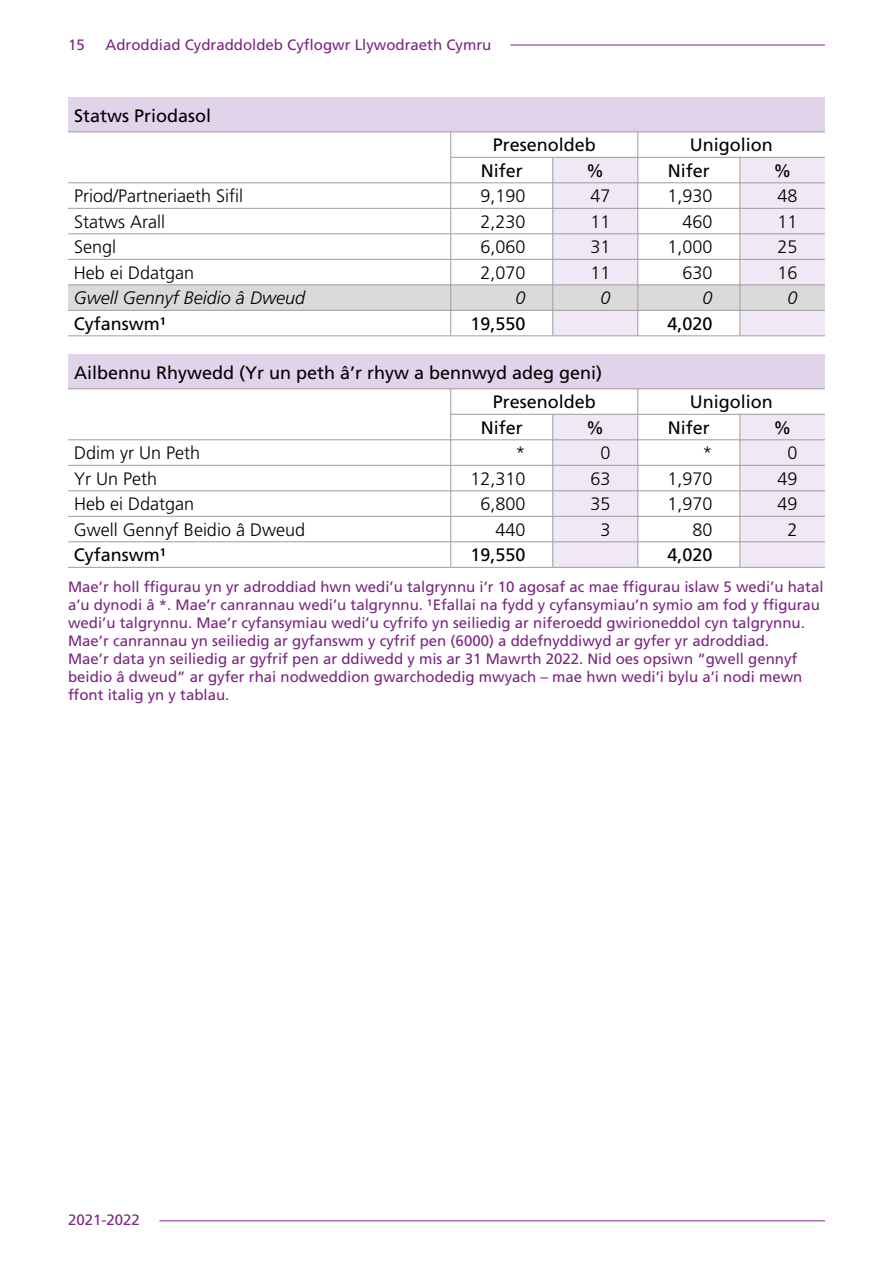
<style>
.page{position:relative;width:893px;height:1263px;background:#fff}
.page>*{position:absolute;margin:0;border:0;box-sizing:border-box;transform-origin:0 0}
.Table_Text{font:300 18px "Frutiger LT Std";color:#000}
.Table_Right_Aligned{font:300 18px "Frutiger LT Std";color:#000}
.Table_Text_Centred{font:18px "Frutiger LT Std";color:#000}
.Table_Heading{font:18px "Frutiger LT Std";color:#000}
.Table_Text-2{font:italic 300 18px "Frutiger LT Std";color:#000}
.Table_Right_Aligned-2{font:18px "Frutiger LT Std";color:#000}
.Table_Text-3{font:18px "Frutiger LT Std";color:#000}
.Table_Right_Aligned-3{font:italic 300 18px "Frutiger LT Std";color:#000}
.Disclaimer{font:15px/18px "Frutiger LT Std";color:#7c2582}
</style>
<div class="page">
<hr style="left:159px;top:1220px;width:666px;height:1px;background:#7c2582">
<hr style="left:510px;top:45px;width:315px;height:1px;background:#7c2582">
<div style="left:68px;top:98px;width:757px;height:34px;background:#e1d3e9"></div>
<hr style="left:68px;top:336px;width:383px;height:1px;background:#9d9d9c">
<hr style="left:451px;top:336px;width:102px;height:1px;background:#9d9d9c">
<hr style="left:553px;top:336px;width:85px;height:1px;background:#9d9d9c">
<hr style="left:638px;top:336px;width:102px;height:1px;background:#9d9d9c">
<hr style="left:740px;top:336px;width:85px;height:1px;background:#9d9d9c">
<svg style="left:68px;top:132px;width:757px;height:204px"></svg>
<div style="left:68px;top:355px;width:757px;height:34px;background:#e1d3e9"></div>
<hr style="left:68px;top:389px;width:383px;height:1px;background:#9d9d9c">
<hr style="left:451px;top:389px;width:102px;height:1px;background:#9d9d9c">
<hr style="left:451px;top:414px;width:102px;height:1px;background:#9d9d9c">
<hr style="left:68px;top:440px;width:383px;height:1px;background:#9d9d9c">
<hr style="left:451px;top:440px;width:102px;height:1px;background:#9d9d9c">
<hr style="left:68px;top:465px;width:383px;height:1px;background:#9d9d9c">
<hr style="left:451px;top:465px;width:102px;height:1px;background:#9d9d9c">
<hr style="left:68px;top:491px;width:383px;height:1px;background:#9d9d9c">
<hr style="left:451px;top:491px;width:102px;height:1px;background:#9d9d9c">
<hr style="left:68px;top:516px;width:383px;height:1px;background:#9d9d9c">
<hr style="left:451px;top:516px;width:102px;height:1px;background:#9d9d9c">
<hr style="left:68px;top:542px;width:383px;height:1px;background:#9d9d9c">
<hr style="left:451px;top:542px;width:102px;height:1px;background:#9d9d9c">
<svg style="left:450px;top:389px;width:1px;height:178px"></svg>
<svg style="left:553px;top:389px;width:272px;height:178px"></svg>
<hr style="left:68px;top:567px;width:383px;height:1px;background:#9d9d9c">
<hr style="left:451px;top:567px;width:102px;height:1px;background:#9d9d9c">
<hr style="left:553px;top:567px;width:85px;height:1px;background:#9d9d9c">
<hr style="left:638px;top:567px;width:102px;height:1px;background:#9d9d9c">
<hr style="left:740px;top:567px;width:85px;height:1px;background:#9d9d9c">
<p class="Disclaimer" style="left:68px;top:35px;width:18px">15</p>
<p class="Disclaimer" style="left:106px;top:35px;width:387px">Adroddiad Cydraddoldeb Cyflogwr Llywodraeth Cymru</p>
<p class="Table_Heading" style="left:74px;top:105px;width:139px">Statws Priodasol</p>
<p class="Table_Text_Centred" style="left:493px;top:134px;width:105px">Presenoldeb</p>
<p class="Table_Text_Centred" style="left:690px;top:134px;width:84px">Unigolion</p>
<p class="Table_Text_Centred" style="left:481px;top:160px;width:44px">Nifer</p>
<p class="Table_Text_Centred" style="left:586px;top:160px;width:19px">%</p>
<p class="Table_Text_Centred" style="left:668px;top:160px;width:44px">Nifer</p>
<p class="Table_Text_Centred" style="left:773px;top:160px;width:19px">%</p>
<p class="Table_Text" style="left:74px;top:186px;width:170px">Priod/Partneriaeth Sifil</p>
<p class="Table_Right_Aligned" style="left:480px;top:186px;width:47px">9,190</p>
<p class="Table_Right_Aligned" style="left:591px;top:186px;width:22px">47</p>
<p class="Table_Right_Aligned" style="left:668px;top:186px;width:47px">1,930</p>
<p class="Table_Right_Aligned" style="left:778px;top:186px;width:22px">48</p>
<p class="Table_Text" style="left:74px;top:211px;width:92px">Statws Arall</p>
<p class="Table_Right_Aligned" style="left:480px;top:211px;width:47px">2,230</p>
<p class="Table_Right_Aligned" style="left:590px;top:211px;width:22px">11</p>
<p class="Table_Right_Aligned" style="left:683px;top:211px;width:32px">460</p>
<p class="Table_Right_Aligned" style="left:778px;top:211px;width:22px">11</p>
<p class="Table_Text" style="left:74px;top:237px;width:44px">Sengl</p>
<p class="Table_Right_Aligned" style="left:480px;top:237px;width:47px">6,060</p>
<p class="Table_Right_Aligned" style="left:590px;top:237px;width:22px">31</p>
<p class="Table_Right_Aligned" style="left:667px;top:237px;width:47px">1,000</p>
<p class="Table_Right_Aligned" style="left:778px;top:237px;width:22px">25</p>
<p class="Table_Text" style="left:74px;top:262px;width:122px">Heb ei Ddatgan</p>
<p class="Table_Right_Aligned" style="left:480px;top:262px;width:47px">2,070</p>
<p class="Table_Right_Aligned" style="left:590px;top:262px;width:22px">11</p>
<p class="Table_Right_Aligned" style="left:682px;top:262px;width:32px">630</p>
<p class="Table_Right_Aligned" style="left:778px;top:262px;width:22px">16</p>
<p class="Table_Text-2" style="left:74px;top:288px;width:233px">Gwell Gennyf Beidio â Dweud</p>
<p class="Table_Right_Aligned-3" style="left:515px;top:288px;width:12px">0</p>
<p class="Table_Right_Aligned-3" style="left:600px;top:288px;width:12px">0</p>
<p class="Table_Right_Aligned-3" style="left:702px;top:288px;width:12px">0</p>
<p class="Table_Right_Aligned-3" style="left:788px;top:288px;width:12px">0</p>
<p class="Table_Text-3" style="left:74px;top:313px;width:94px">Cyfanswm¹</p>
<p class="Table_Right_Aligned-2" style="left:470px;top:313px;width:57px">19,550</p>
<p class="Table_Right_Aligned-2" style="left:667px;top:313px;width:47px">4,020</p>
<p class="Table_Heading" style="left:74px;top:362px;width:530px">Ailbennu Rhywedd (Yr un peth â’r rhyw a bennwyd adeg geni)</p>
<p class="Table_Text_Centred" style="left:493px;top:391px;width:105px">Presenoldeb</p>
<p class="Table_Text_Centred" style="left:690px;top:391px;width:84px">Unigolion</p>
<p class="Table_Text_Centred" style="left:481px;top:417px;width:44px">Nifer</p>
<p class="Table_Text_Centred" style="left:586px;top:417px;width:19px">%</p>
<p class="Table_Text_Centred" style="left:668px;top:417px;width:44px">Nifer</p>
<p class="Table_Text_Centred" style="left:773px;top:417px;width:19px">%</p>
<p class="Table_Text" style="left:74px;top:443px;width:128px">Ddim yr Un Peth</p>
<p class="Table_Right_Aligned" style="left:515px;top:443px;width:12px">*</p>
<p class="Table_Right_Aligned" style="left:601px;top:443px;width:12px">0</p>
<p class="Table_Right_Aligned" style="left:703px;top:443px;width:12px">*</p>
<p class="Table_Right_Aligned" style="left:788px;top:443px;width:12px">0</p>
<p class="Table_Text" style="left:74px;top:468px;width:85px">Yr Un Peth</p>
<p class="Table_Right_Aligned" style="left:470px;top:468px;width:57px">12,310</p>
<p class="Table_Right_Aligned" style="left:590px;top:468px;width:22px">63</p>
<p class="Table_Right_Aligned" style="left:668px;top:468px;width:47px">1,970</p>
<p class="Table_Right_Aligned" style="left:778px;top:468px;width:22px">49</p>
<p class="Table_Text" style="left:74px;top:494px;width:122px">Heb ei Ddatgan</p>
<p class="Table_Right_Aligned" style="left:480px;top:494px;width:47px">6,800</p>
<p class="Table_Right_Aligned" style="left:590px;top:494px;width:22px">35</p>
<p class="Table_Right_Aligned" style="left:667px;top:494px;width:47px">1,970</p>
<p class="Table_Right_Aligned" style="left:778px;top:494px;width:22px">49</p>
<p class="Table_Text" style="left:74px;top:519px;width:233px">Gwell Gennyf Beidio â Dweud</p>
<p class="Table_Right_Aligned" style="left:495px;top:519px;width:32px">440</p>
<p class="Table_Right_Aligned" style="left:600px;top:519px;width:12px">3</p>
<p class="Table_Right_Aligned" style="left:692px;top:519px;width:22px">80</p>
<p class="Table_Right_Aligned" style="left:788px;top:519px;width:12px">2</p>
<p class="Table_Text-3" style="left:74px;top:544px;width:94px">Cyfanswm¹</p>
<p class="Table_Right_Aligned-2" style="left:470px;top:544px;width:57px">19,550</p>
<p class="Table_Right_Aligned-2" style="left:667px;top:544px;width:47px">4,020</p>
<p class="Disclaimer" style="left:68px;top:578px;width:757px">Mae’r holl ffigurau yn yr adroddiad hwn wedi’u talgrynnu i’r 10 agosaf ac mae ffigurau islaw 5 wedi’u hatal a’u dynodi â *. Mae’r canrannau wedi’u talgrynnu. ¹Efallai na fydd y cyfansymiau’n symio am fod y ffigurau wedi’u talgrynnu. Mae’r cyfansymiau wedi’u cyfrifo yn seiliedig ar niferoedd gwirioneddol cyn talgrynnu.<br>Mae’r canrannau yn seiliedig ar gyfanswm y cyfrif pen (6000) a ddefnyddiwyd ar gyfer yr adroddiad.<br>Mae’r data yn seiliedig ar gyfrif pen ar ddiwedd y mis ar 31 Mawrth 2022. Nid oes opsiwn “gwell gennyf beidio â dweud” ar gyfer rhai nodweddion gwarchodedig mwyach – mae hwn wedi’i bylu a’i nodi mewn ffont italig yn y tablau.</p>
<p class="Disclaimer" style="left:68px;top:1211px;width:73px">2021-2022</p>
</div>
